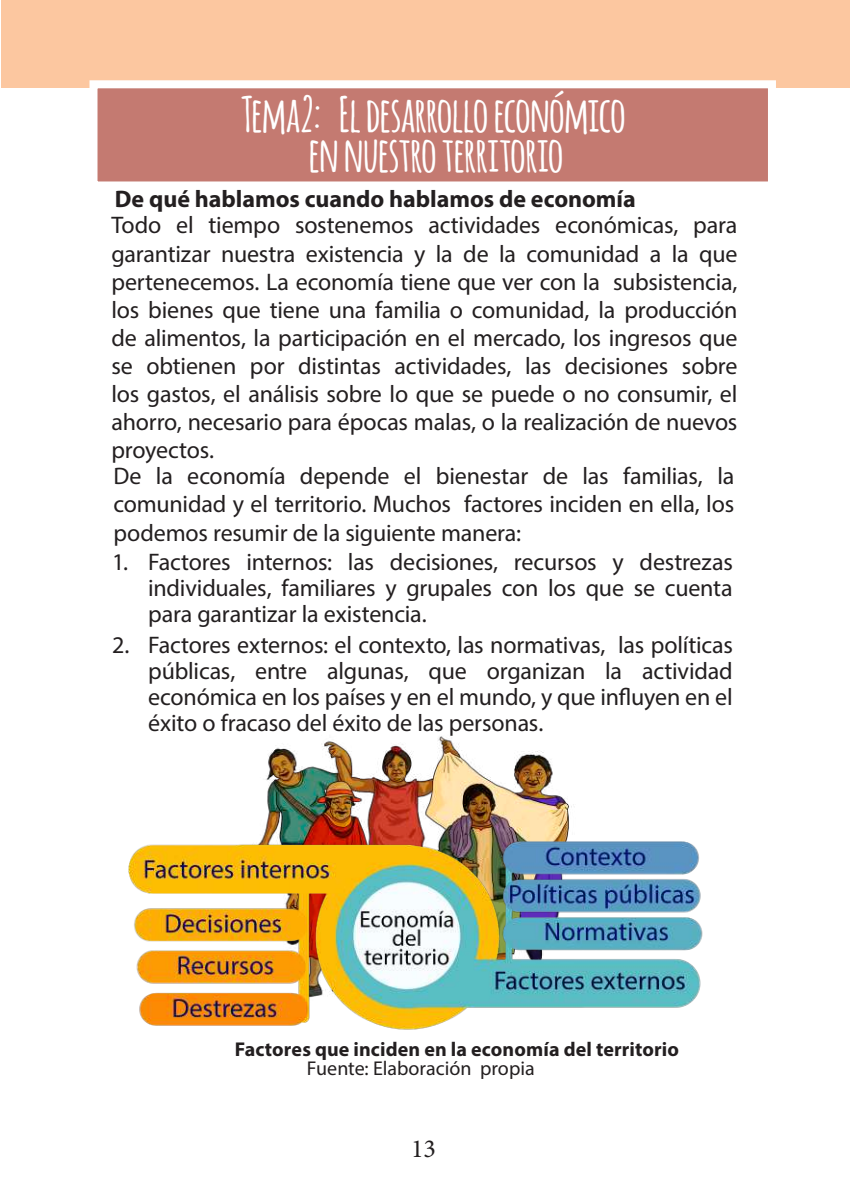
<style>
.page{position:relative;width:851px;height:1191px;background:#fff}
.page>*{position:absolute;margin:0;border:0;box-sizing:border-box;transform-origin:0 0}
.t1{font:700 48px/40px "Amatic";letter-spacing:-.005em;color:#fff;text-align:center}
.t2{font:26px "Minion Pro";color:#231f20}
.t3{font:24px/27.8px "Myriad Pro";letter-spacing:-.005em;color:#231f20;text-align:justify}
.t4{font:700 24px "Myriad Pro";color:#231f20}
.t5{font:700 20px "Myriad Pro";letter-spacing:.005em;color:#231f20}
.t6{font:20px "Myriad Pro";color:#231f20}
</style>
<div class="page">
<div style="left:1px;top:1px;width:848px;height:87px;background:#fcc7a0"></div>
<div style="left:89px;top:80px;width:686px;height:109px;background:#c47a71;border:8px solid #fff"></div>
<img style="left:266px;top:736px;width:308px;height:83px">
<img style="left:128px;top:819px;width:575px;height:211px">
<h1 class="t1" style="left:241px;top:92px;width:386px">Tema2: El desarrollo económico en nuestro territorio</h1>
<p class="t4" style="left:115px;top:183px;width:522px">De qué hablamos cuando hablamos de economía</p>
<p class="t3" style="left:111px;top:211px;width:627px;text-align:left">Todo el tiempo sostenemos actividades económicas, para garantizar nuestra existencia y la de la comunidad a la que pertenecemos. La economía tiene que ver con la subsistencia, los bienes que tiene una familia o comunidad, la producción de alimentos, la participación en el mercado, los ingresos que se obtienen por distintas actividades, las decisiones sobre los gastos, el análisis sobre lo que se puede o no consumir, el ahorro, necesario para épocas malas, o la realización de nuevos proyectos.<br>De la economía depende el bienestar de las familias, la comunidad y el territorio. Muchos factores inciden en ella, los podemos resumir de la siguiente manera:</p>
<p class="t3" style="left:148px;top:548px;width:586px;line-height:26px;text-indent:-36px">1. Factores internos: las decisiones, recursos y destrezas individuales, familiares y grupales con los que se cuenta para garantizar la existencia.</p>
<p class="t3" style="left:148px;top:632px;width:586px;line-height:26px;text-indent:-36px">2. Factores externos: el contexto, las normativas, las políticas públicas, entre algunas, que organizan la actividad económica en los países y en el mundo, y que influyen en el éxito o fracaso del éxito de las personas.</p>
<p class="t5" style="left:235px;top:1035px;width:446px">Factores que inciden en la economía del territorio</p>
<p class="t6" style="left:307px;top:1056px;width:229px">Fuente: Elaboración propia</p>
<p class="t2" style="left:411px;top:1131px;width:26px">13</p>
</div>
